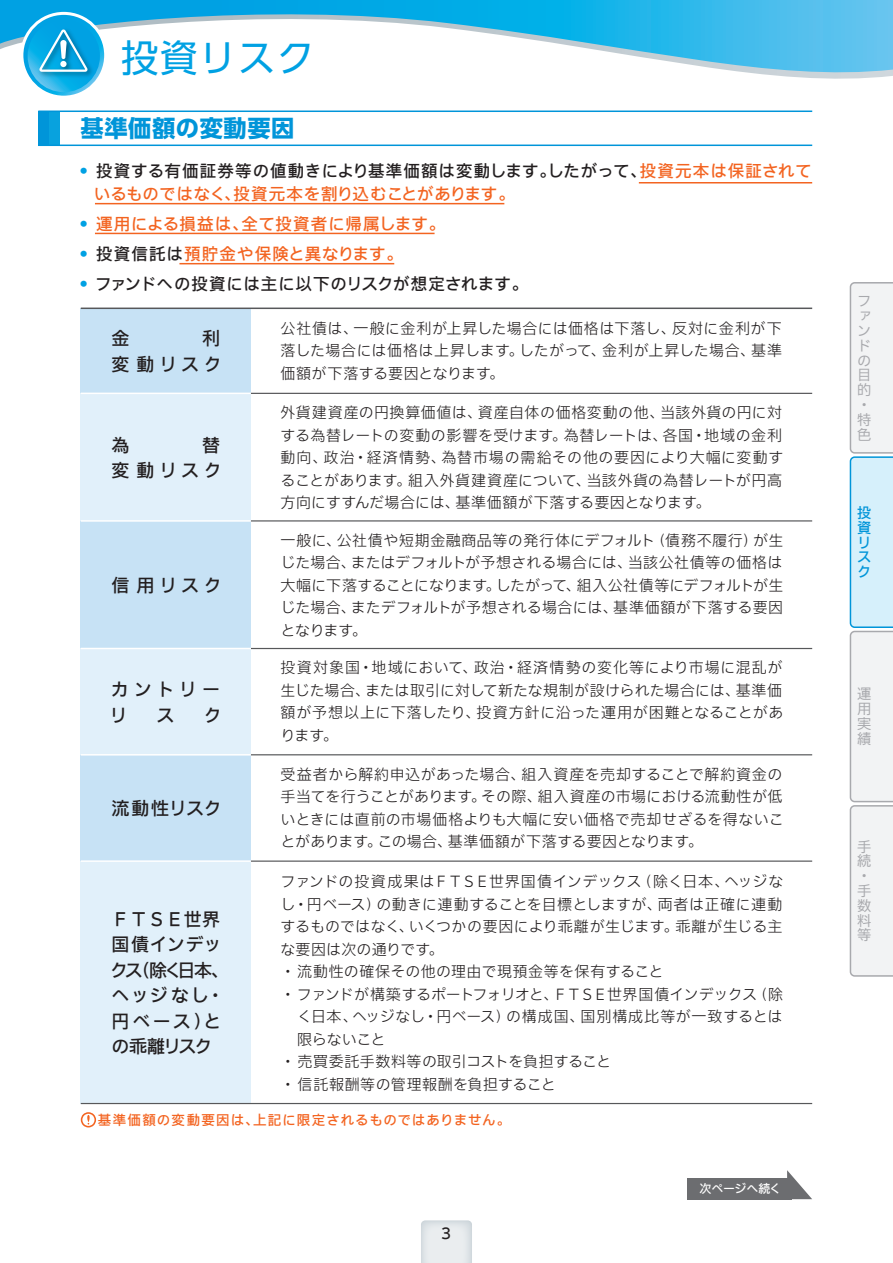
<style>
.page{position:relative;width:893px;height:1263px;background:#fff}
.page>*{position:absolute;margin:0;border:0;box-sizing:border-box;transform-origin:0 0}
.t1{font:37.5px "UD Shin Go Pro";letter-spacing:.04em;color:#00a1e3}
.t2{font:700 23.25px "UD Shin Go Pro";letter-spacing:.025em;color:#0095d9}
.t3{font:500 18px/25.5px "Iwa UCDA Goth Std";letter-spacing:.005em;color:#231f20}
.t4{font:500 18px/25.5px "Iwa UCDA Goth Std";letter-spacing:.08em;color:#231f20;text-align:right}
.t5{font:500 16.5px/22.5px "Iwa UCDA Goth Std";letter-spacing:.04em;color:#f36421}
.t6{font:500 16.5px "Iwa UCDA Goth Std";letter-spacing:.015em;color:#231f20}
.t7{font:500 16.5px "Iwa UCDA Goth Std";letter-spacing:.065em;color:#f36421}
.t8{font:300 15px/22.5px "Iwa UCDA Goth Std";letter-spacing:.015em;color:#231f20;text-align:justify}
.t9{font:300 15px "Iwa UCDA Goth Std";letter-spacing:-.035em;color:#231f20}
.t10{font:300 15px "Iwa UCDA Goth Std";letter-spacing:-.01em;color:#231f20}
.t11{font:300 15px "Iwa UCDA Goth Std";letter-spacing:.04em;color:#231f20}
.t12{font:500 15px "Iwa UCDA Goth Std";color:#231f20}
.t13{font:100 14.25px/14.9px "Iwa UCDA Goth Std";color:#a8a9ad}
.t14{font:500 14.25px/14.9px "Iwa UCDA Goth Std";color:#0095d9}
.t15{font:500 13.5px "Iwa UCDA Goth Std";letter-spacing:.075em;color:#f36421}
.t16{font:500 12px "Iwa UCDA Goth Std";letter-spacing:-.015em;color:#fff}
.s1{color:#00a1e3}
.s2{color:#231f20}
</style>
<div class="page">
<svg style="left:421px;top:1220px;width:51px;height:43px;background:#e4e8eb"></svg>
<svg style="left:849px;top:282px;width:44px;height:695px"></svg>
<svg style="left:0;top:0;width:893px;height:80px"></svg>
<div style="left:20px;top:12px;width:87px;height:87px;border:6px solid #fff;border-radius:50%"></div>
<svg style="left:23px;top:15px;width:81px;height:81px"></svg>
<svg style="left:28px;top:20px;width:72px;height:72px"></svg>
<img style="left:35px;top:25px;width:61px;height:56px">
<svg style="left:38px;top:28px;width:52px;height:45px;background:#30aedf"></svg>
<div style="left:81px;top:755px;width:170px;height:106px;background:#c7e2f5"></div>
<hr style="left:251px;top:648px;width:561px;height:1px;background:#57585a">
<div style="left:38px;top:111px;width:11px;height:34px;background:#0095d9"></div>
<div style="left:49px;top:111px;width:11px;height:34px;background:#08a2de"></div>
<hr style="left:38px;top:111px;width:774px;height:1px;background:#0095d9">
<hr style="left:38px;top:145px;width:774px;height:1px;background:#0095d9">
<hr style="left:95px;top:203px;width:409px;height:1px;background:#f36421">
<hr style="left:639px;top:182px;width:173px;height:1px;background:#f36421">
<hr style="left:95px;top:233px;width:340px;height:1px;background:#f36421">
<hr style="left:179px;top:263px;width:215px;height:1px;background:#f36421">
<div style="left:81px;top:308px;width:170px;height:85px;background:#c7e2f5"></div>
<div style="left:81px;top:521px;width:170px;height:127px;background:#c7e2f5"></div>
<div style="left:81px;top:861px;width:170px;height:242px;background:#e1f0fa"></div>
<div style="left:81px;top:393px;width:170px;height:128px;background:#e1f0fa"></div>
<div style="left:81px;top:648px;width:170px;height:107px;background:#e1f0fa"></div>
<hr style="left:81px;top:308px;width:731px;height:1px;background:#57585a">
<hr style="left:251px;top:393px;width:561px;height:1px;background:#57585a">
<hr style="left:251px;top:860px;width:561px;height:2px;background:#57585a">
<hr style="left:81px;top:393px;width:170px;height:1px;background:#fff">
<hr style="left:81px;top:860px;width:170px;height:2px;background:#fff">
<hr style="left:251px;top:754px;width:561px;height:1px;background:#57585a">
<hr style="left:81px;top:754px;width:170px;height:1px;background:#fff">
<div style="left:687px;top:1178px;width:104px;height:21px;background:#6c6d70"></div>
<svg style="left:787px;top:1170px;width:25px;height:29px"></svg>
<hr style="left:81px;top:1103px;width:731px;height:1px;background:#57585a">
<svg style="left:81px;top:1112px;width:15px;height:15px"></svg>
<hr style="left:81px;top:648px;width:170px;height:1px;background:#fff">
<hr style="left:251px;top:520px;width:561px;height:1px;background:#57585a">
<hr style="left:81px;top:520px;width:170px;height:2px;background:#fff">
<h1 class="t1" style="left:121px;top:28px;width:195px">投資リスク</h1>
<h2 class="t2" style="left:81px;top:110px;width:215px">基準価額の変動要因</h2>
<p class="t5" style="left:94px;top:158px;width:719px;text-indent:-15px"><span class="s1">•</span> <span class="s2">投資する有価証券等の値動きにより基準価額は変動します。したがって、</span>投資元本は保証されているものではなく、投資元本を割り込むことがあります。</p>
<p class="t5" style="left:79px;top:211px;width:368px"><span class="s1">•</span> 運用による損益は、全て投資者に帰属します。</p>
<p class="t7" style="left:79px;top:241px;width:326px"><span class="s1">•</span> <span class="s2">投資信託は</span>預貯金や保険と異なります。</p>
<p class="t6" style="left:79px;top:271px;width:451px"><span class="s1">•</span> ファンドへの投資には主に以下のリスクが想定されます。</p>
<p class="t4" style="left:112px;top:325px;width:19px">金</p>
<p class="t8" style="left:281px;top:316px;width:503px">公社債は、一般に金利が上昇した場合には価格は下落し、反対に金利が下落した場合には価格は上昇します。したがって、金利が上昇した場合、基準価額が下落する要因となります。</p>
<p class="t4" style="left:112px;top:325px;width:112px">利<br>変動リスク</p>
<p class="t4" style="left:112px;top:431px;width:19px">為</p>
<p class="t4" style="left:112px;top:431px;width:112px">替<br>変動リスク</p>
<p class="t4" style="left:112px;top:571px;width:112px">信用リスク</p>
<p class="t4" style="left:110px;top:675px;width:112px;text-align:left">カントリーリ</p>
<p class="t4" style="left:156px;top:701px;width:19px">ス</p>
<p class="t4" style="left:204px;top:701px;width:19px">ク</p>
<p class="t4" style="left:112px;top:794px;width:112px">流動性リスク</p>
<p class="t3" style="left:110px;top:905px;width:120px">ＦＴＳＥ世界国債インデックス（除く日本、ヘッジなし・円ベース）との乖離リスク</p>
<p class="t8" style="left:281px;top:400px;width:504px">外貨建資産の円換算価値は、資産自体の価格変動の他、当該外貨の円に対する為替レートの変動の影響を受けます。為替レートは、各国・地域の金利動向、政治・経済情勢、為替市場の需給その他の要因により大幅に変動することがあります。組入外貨建資産について、当該外貨の為替レートが円高方向にすすんだ場合には、基準価額が下落する要因となります。</p>
<p class="t8" style="left:281px;top:528px;width:504px">一般に、公社債や短期金融商品等の発行体にデフォルト（債務不履行）が生じた場合、またはデフォルトが予想される場合には、当該公社債等の価格は大幅に下落することになります。したがって、組入公社債等にデフォルトが生じた場合、またデフォルトが予想される場合には、基準価額が下落する要因となります。</p>
<p class="t8" style="left:281px;top:656px;width:504px">投資対象国・地域において、政治・経済情勢の変化等により市場に混乱が生じた場合、または取引に対して新たな規制が設けられた場合には、基準価額が予想以上に下落したり、投資方針に沿った運用が困難となることがあります。</p>
<p class="t8" style="left:281px;top:762px;width:505px">受益者から解約申込があった場合、組入資産を売却することで解約資金の手当てを行うことがあります。その際、組入資産の市場における流動性が低いときには直前の市場価格よりも大幅に安い価格で売却せざるを得ないことがあります。この場合、基準価額が下落する要因となります。</p>
<p class="t10" style="left:281px;top:871px;width:504px">ファンドの投資成果はＦＴＳＥ世界国債インデックス（除く日本、ヘッジな</p>
<p class="t8" style="left:281px;top:892px;width:503px">し・円ベース）の動きに連動することを目標としますが、両者は正確に連動</p>
<p class="t8" style="left:281px;top:914px;width:503px">するものではなく、いくつかの要因により乖離が生じます。乖離が生じる主</p>
<p class="t8" style="left:281px;top:937px;width:164px">な要因は次の通りです。</p>
<p class="t8" style="left:281px;top:959px;width:384px">・流動性の確保その他の理由で現預金等を保有すること</p>
<p class="t9" style="left:281px;top:983px;width:504px">・ファンドが構築するポートフォリオと、ＦＴＳＥ世界国債インデックス（除</p>
<p class="t11" style="left:297px;top:1006px;width:487px">く日本、ヘッジなし・円ベース）の構成国、国別構成比等が一致するとは</p>
<p class="t8" style="left:297px;top:1027px;width:90px">限らないこと</p>
<p class="t8" style="left:281px;top:1049px;width:332px">・売買委託手数料等の取引コストを負担すること</p>
<p class="t8" style="left:281px;top:1072px;width:276px">・信託報酬等の管理報酬を負担すること</p>
<p class="t15" style="left:98px;top:1110px;width:414px">基準価額の変動要因は、上記に限定されるものではありません。</p>
<p class="t12" style="left:441px;top:1222px;width:12px">3</p>
<p class="t16" style="left:699px;top:1179px;width:83px">次ページへ続く</p>
<p class="t13" style="left:857px;top:292px;width:15px">ファンドの目的・特色</p>
<p class="t14" style="left:857px;top:504px;width:15px">投資リスク</p>
<p class="t13" style="left:857px;top:686px;width:15px;text-align:justify">運用実績</p>
<p class="t13" style="left:857px;top:838px;width:15px">手続・手数料等</p>
</div>
